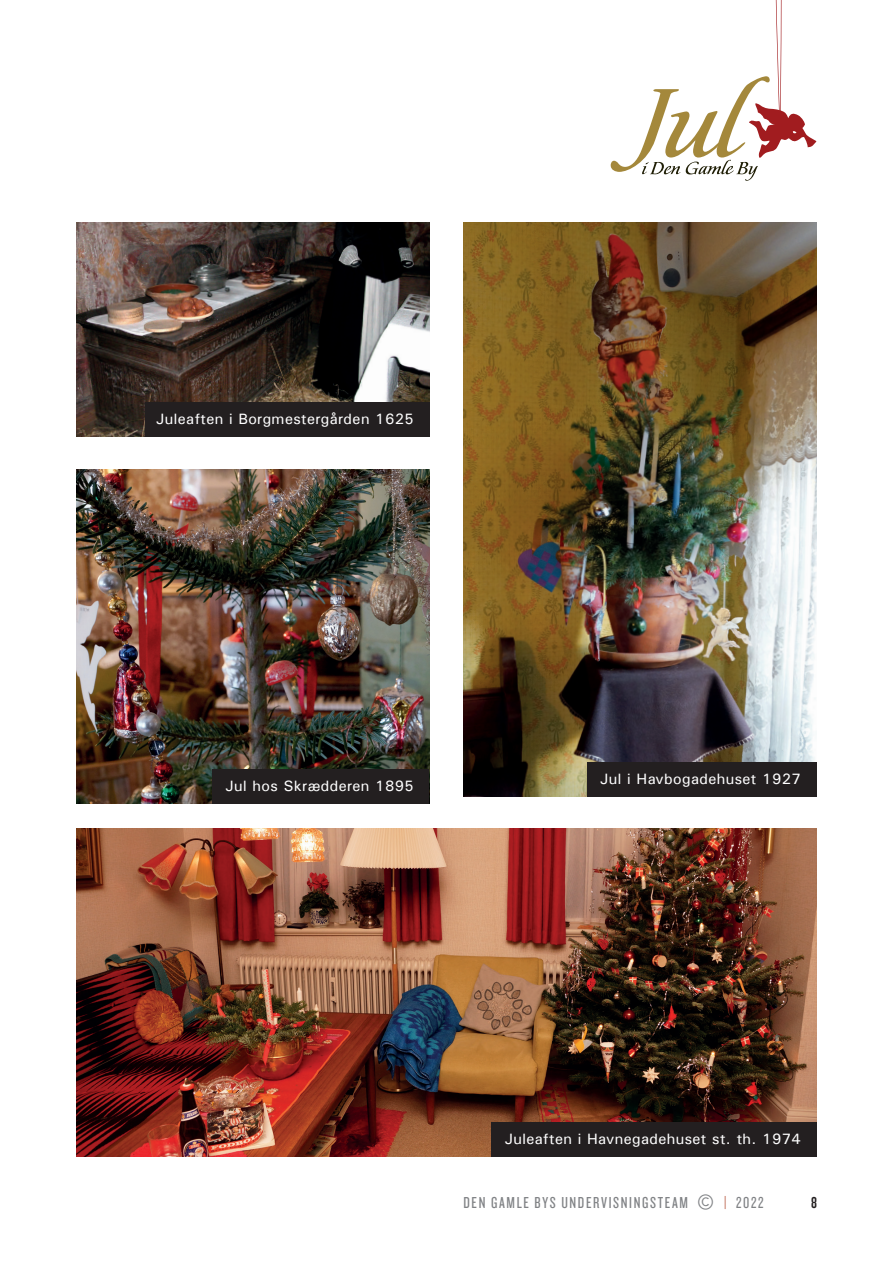
<style>
.page{position:relative;width:893px;height:1263px;background:#fff}
.page>*{position:absolute;margin:0;border:0;box-sizing:border-box;transform-origin:0 0}
.t1{font:16.5px "Knockout HTF28 Junior Featherwt";letter-spacing:.1em;color:#808285}
.t2{font:16.5px "Knockout HTF48 Featherweight";color:#231f20}
.t3{font:15px "Univers";letter-spacing:.025em;color:#fff}
.s1{font-family:"Univers";font-size:31.5px}
.s2{color:#c0705b}
</style>
<div class="page">
<svg style="left:611px;top:0;width:205px;height:181px"></svg>
<img style="left:76px;top:829px;width:740px;height:328px">
<img style="left:77px;top:222px;width:352px;height:214px">
<img style="left:463px;top:222px;width:353px;height:575px">
<img style="left:76px;top:469px;width:353px;height:334px">
<div style="left:491px;top:1123px;width:325px;height:34px;background:#231f20"></div>
<div style="left:213px;top:769px;width:216px;height:34px;background:#231f20"></div>
<div style="left:145px;top:403px;width:284px;height:34px;background:#231f20"></div>
<div style="left:587px;top:763px;width:229px;height:34px;background:#231f20"></div>
<p class="t3" style="left:156px;top:409px;width:259px">Juleaften i Borgmestergården 1625</p>
<p class="t3" style="left:226px;top:776px;width:190px">Jul hos Skrædderen 1895</p>
<p class="t3" style="left:600px;top:769px;width:202px">Jul i Havbogadehuset 1927</p>
<p class="t3" style="left:505px;top:1129px;width:298px">Juleaften i Havnegadehuset st. th. 1974</p>
<p class="t1" style="left:463px;top:1194px;width:302px">DEN GAMLE BYS UNDERVISNINGSTEAM <span class="s1">©</span> <span class="s2">|</span> 2022</p>
<p class="t2" style="left:811px;top:1194px;width:7px">8</p>
</div>
